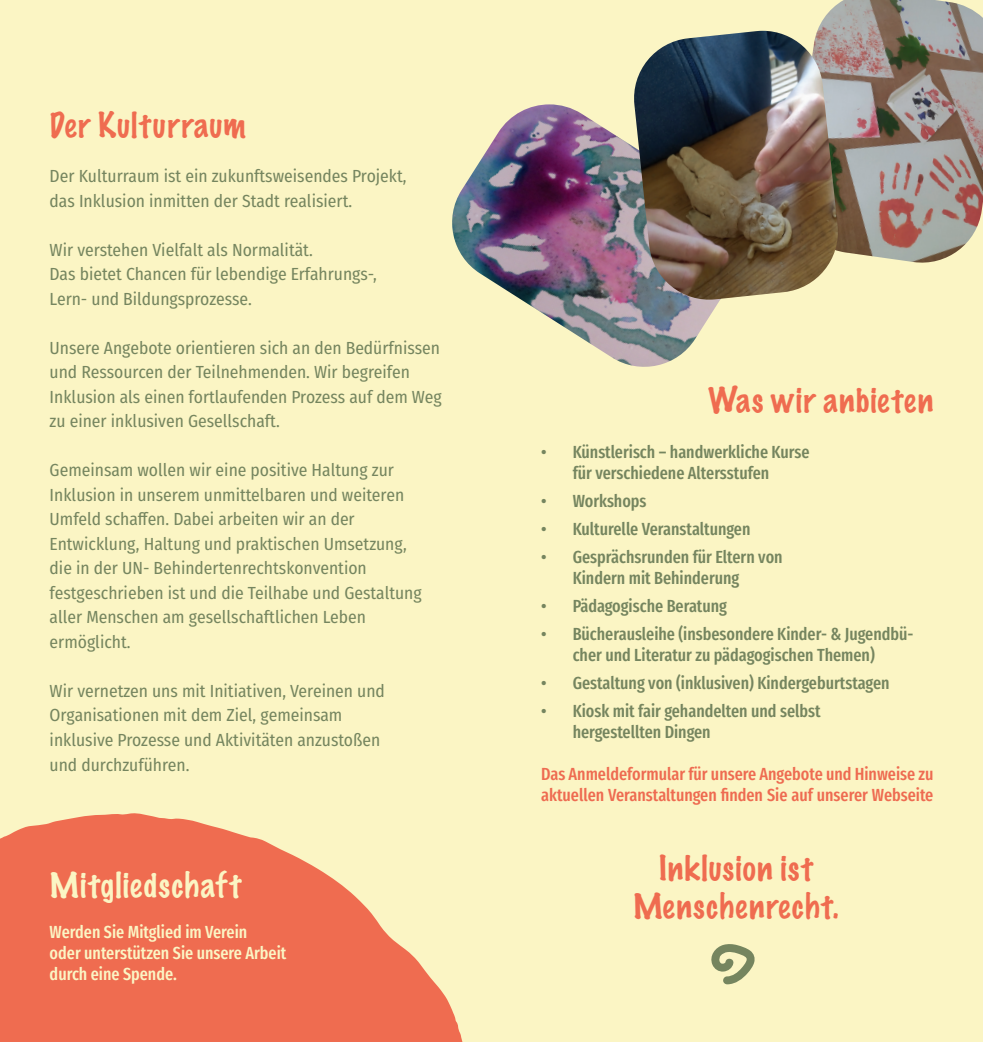
<style>
.page{position:relative;width:983px;height:1042px;background:#fff}
.page>*{position:absolute;margin:0;border:0;box-sizing:border-box;transform-origin:0 0}
.t1{font:100 31.5px/37.8px "Marker Felt";letter-spacing:.04em;color:#ef6c50;text-align:center}
.t2{font:100 31.5px "Marker Felt";letter-spacing:.035em;color:#fbf5c4}
.t3{font:17.5px/24.5px "Fira Sans Condensed";color:#75855f}
.t4{font:500 17.5px/21px "Fira Sans Compressed";color:#75855f;text-align:center}
.t5{font:500 17.5px/21px "Fira Sans Compressed";color:#ee6b51}
.t6{font:500 17.5px/21px "Fira Sans Compressed";color:#fbf5c4}
</style>
<div class="page">
<div style="left:0;top:0;width:982px;height:1042px;background:#fbf5c4"></div>
<img style="left:452px;top:104px;width:266px;height:263px">
<svg style="left:711px;top:944px;width:44px;height:40px"></svg>
<img style="left:817px;top:0;width:165px;height:263px">
<img style="left:630px;top:31px;width:210px;height:272px">
<svg style="left:0;top:813px;width:463px;height:229px;fill:#ef6c50"></svg>
<h1 class="t1" style="left:50px;top:105px;width:198px">Der Kulturraum</h1>
<p class="t3" style="left:50px;top:163px;width:358px">Der Kulturraum ist ein zukunftsweisendes Projekt, das Inklusion inmitten der Stadt realisiert.</p>
<p class="t3" style="left:50px;top:237px;width:329px">Wir verstehen Vielfalt als Normalität.<br>Das bietet Chancen für lebendige Erfahrungs-,<br>Lern- und Bildungsprozesse.</p>
<p class="t3" style="left:50px;top:335px;width:393px">Unsere Angebote orientieren sich an den Bedürfnissen und Ressourcen der Teilnehmenden. Wir begreifen Inklusion als einen fortlaufenden Prozess auf dem Weg zu einer inklusiven Gesellschaft.</p>
<p class="t3" style="left:50px;top:457px;width:373px">Gemeinsam wollen wir eine positive Haltung zur Inklusion in unserem unmittelbaren und weiteren Umfeld schaffen. Dabei arbeiten wir an der Entwicklung, Haltung und praktischen Umsetzung, die in der UN- Behindertenrechtskonvention festgeschrieben ist und die Teilhabe und Gestaltung aller Menschen am gesellschaftlichen Leben ermöglicht.</p>
<p class="t3" style="left:50px;top:678px;width:337px">Wir vernetzen uns mit Initiativen, Vereinen und Organisationen mit dem Ziel, gemeinsam inklusive Prozesse und Aktivitäten anzustoßen und durchzuführen.</p>
<h1 class="t2" style="left:50px;top:860px;width:193px">Mitgliedschaft</h1>
<p class="t6" style="left:50px;top:920px;width:238px">Werden Sie Mitglied im Verein<br>oder unterstützen Sie unsere Arbeit durch eine Spende.</p>
<h1 class="t1" style="left:708px;top:381px;width:226px">Was wir anbieten</h1>
<p class="t4" style="left:541px;top:440px;width:270px">• Künstlerisch – handwerkliche Kurse für verschiedene Altersstufen</p>
<p class="t4" style="left:541px;top:489px;width:107px">• Workshops</p>
<p class="t4" style="left:541px;top:517px;width:211px">• Kulturelle Veranstaltungen</p>
<p class="t4" style="left:572px;top:545px;width:211px;text-align:left;text-indent:-32px">• Gesprächsrunden für Eltern von<br>Kindern mit Behinderung</p>
<p class="t4" style="left:541px;top:594px;width:187px">• Pädagogische Beratung</p>
<p class="t4" style="left:541px;top:622px;width:374px">• Bücherausleihe (insbesondere Kinder- &amp; Jugendbü&shy;cher und Literatur zu pädagogischen Themen)</p>
<p class="t4" style="left:541px;top:671px;width:350px">• Gestaltung von (inklusiven) Kindergeburtstagen</p>
<p class="t4" style="left:572px;top:699px;width:249px;text-align:left;text-indent:-32px">• Kiosk mit fair gehandelten und selbst hergestellten Dingen</p>
<p class="t5" style="left:541px;top:763px;width:393px">Das Anmeldeformular für unsere Angebote und Hinweise zu aktuellen Veranstaltungen finden Sie auf unserer Webseite</p>
<h1 class="t1" style="left:633px;top:848px;width:207px">Inklusion ist<br>Menschenrecht.</h1>
</div>
